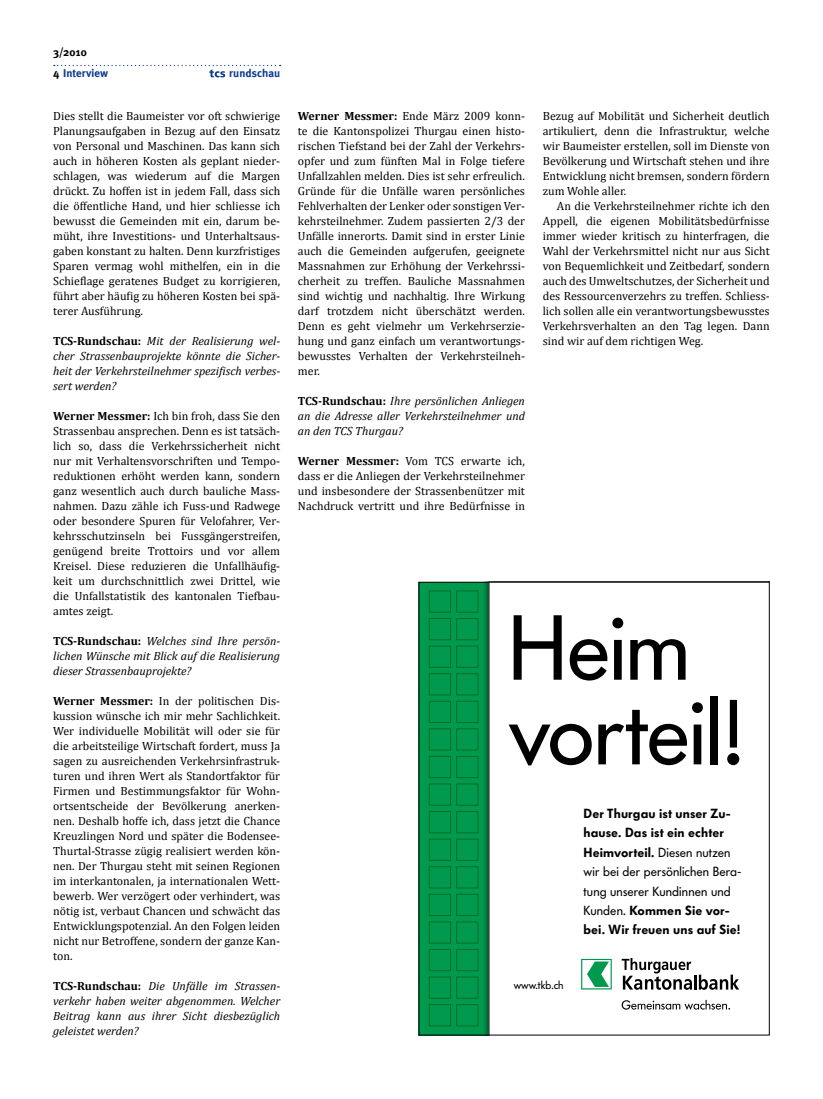
<style>
.page{position:relative;width:823px;height:1099px;background:#fff}
.page>*{position:absolute;margin:0;border:0;box-sizing:border-box;transform-origin:0 0}
.t1{font:91.25px "Futura BQ";letter-spacing:-.01em;color:#000}
.t2{font:600 13.12px/19.4px "Futura BQ";letter-spacing:.01em;color:#000}
.t3{font:11.88px/15px "Cambria";color:#000;text-align:justify}
.t4{font:italic 11.88px/15px "Cambria";color:#000;text-align:justify}
.t5{font:700 11.25px "Meta";letter-spacing:.01em;color:#0b3b8d}
.t6{font:11.25px "Futura BQ";color:#000}
.t7{font:700 11.25px "Meta";color:#000}
.s1{color:#000}
.s2{font-weight:700;font-style:normal}
.s3{font-weight:700}
.s4{font-weight:400}
</style>
<div class="page">
<div style="left:418px;top:581px;width:351px;height:454px;background:#00994d"></div>
<div style="left:428px;top:590px;width:22px;height:22px;border:1px solid #006f25"></div>
<div style="left:428px;top:618px;width:22px;height:22px;border:1px solid #006f25"></div>
<div style="left:428px;top:645px;width:22px;height:22px;border:1px solid #006f25"></div>
<div style="left:428px;top:673px;width:22px;height:22px;border:1px solid #006f25"></div>
<div style="left:428px;top:701px;width:22px;height:21px;border:1px solid #006f25"></div>
<div style="left:428px;top:728px;width:22px;height:22px;border:1px solid #006f25"></div>
<div style="left:428px;top:756px;width:22px;height:22px;border:1px solid #006f25"></div>
<div style="left:428px;top:783px;width:22px;height:22px;border:1px solid #006f25"></div>
<div style="left:428px;top:811px;width:22px;height:22px;border:1px solid #006f25"></div>
<div style="left:428px;top:838px;width:22px;height:22px;border:1px solid #006f25"></div>
<div style="left:428px;top:866px;width:22px;height:22px;border:1px solid #006f25"></div>
<div style="left:428px;top:894px;width:22px;height:21px;border:1px solid #006f25"></div>
<div style="left:428px;top:921px;width:22px;height:22px;border:1px solid #006f25"></div>
<div style="left:428px;top:949px;width:22px;height:22px;border:1px solid #006f25"></div>
<div style="left:428px;top:976px;width:22px;height:22px;border:1px solid #006f25"></div>
<div style="left:428px;top:1004px;width:22px;height:22px;border:1px solid #006f25"></div>
<div style="left:456px;top:590px;width:22px;height:22px;border:1px solid #006f25"></div>
<div style="left:456px;top:618px;width:22px;height:22px;border:1px solid #006f25"></div>
<div style="left:456px;top:645px;width:22px;height:22px;border:1px solid #006f25"></div>
<div style="left:456px;top:673px;width:22px;height:22px;border:1px solid #006f25"></div>
<div style="left:456px;top:701px;width:22px;height:21px;border:1px solid #006f25"></div>
<div style="left:456px;top:728px;width:22px;height:22px;border:1px solid #006f25"></div>
<div style="left:456px;top:756px;width:22px;height:22px;border:1px solid #006f25"></div>
<div style="left:456px;top:783px;width:22px;height:22px;border:1px solid #006f25"></div>
<div style="left:456px;top:811px;width:22px;height:22px;border:1px solid #006f25"></div>
<div style="left:456px;top:838px;width:22px;height:22px;border:1px solid #006f25"></div>
<div style="left:456px;top:866px;width:22px;height:22px;border:1px solid #006f25"></div>
<div style="left:456px;top:894px;width:22px;height:21px;border:1px solid #006f25"></div>
<div style="left:456px;top:921px;width:22px;height:22px;border:1px solid #006f25"></div>
<div style="left:456px;top:949px;width:22px;height:22px;border:1px solid #006f25"></div>
<div style="left:456px;top:976px;width:22px;height:22px;border:1px solid #006f25"></div>
<div style="left:456px;top:1004px;width:22px;height:22px;border:1px solid #006f25"></div>
<div style="left:482px;top:581px;width:287px;height:454px;background:#000;opacity:.75"></div>
<div style="left:488px;top:583px;width:279px;height:450px;background:#fff"></div>
<svg style="left:621px;top:958px;width:117px;height:31px;background:#bababa"></svg>
<svg style="left:580px;top:958px;width:31px;height:31px"></svg>
<svg style="left:621px;top:999px;width:108px;height:10px"></svg>
<svg style="left:54px;top:65px;width:226px;height:12px"></svg>
<p class="t7" style="left:53px;top:46px;width:35px">3/2010</p>
<p class="t5" style="left:53px;top:67px;width:56px"><span class="s1">4</span> Interview</p>
<p class="t5" style="left:229px;top:67px;width:53px">rundschau</p>
<p class="t3" style="left:53px;top:108px;width:228px">Dies stellt die Baumeister vor oft schwierige Planungsaufgaben in Bezug auf den Einsatz von Personal und Maschinen. Das kann sich auch in höheren Kosten als geplant nieder&shy;schlagen, was wiederum auf die Margen drückt. Zu hoffen ist in jedem Fall, dass sich die öffentliche Hand, und hier schliesse ich bewusst die Gemeinden mit ein, darum be&shy;müht, ihre Investitions- und Unterhaltsaus&shy;gaben konstant zu halten. Denn kurzfristiges Sparen vermag wohl mithelfen, ein in die Schieflage geratenes Budget zu korrigieren, führt aber häufig zu höheren Kosten bei spä&shy;terer Ausführung.</p>
<p class="t4" style="left:53px;top:333px;width:228px"><span class="s2">TCS-Rundschau:</span> Mit der Realisierung wel&shy;cher Strassenbauprojekte könnte die Sicher&shy;heit der Verkehrsteilnehmer spezifisch verbes&shy;sert werden?</p>
<p class="t3" style="left:53px;top:408px;width:228px"><span class="s3">Werner Messmer:</span> Ich bin froh, dass Sie den Strassenbau ansprechen. Denn es ist tatsäch&shy;lich so, dass die Verkehrssicherheit nicht nur mit Verhaltensvorschriften und Tempo&shy;reduktionen erhöht werden kann, sondern ganz wesentlich auch durch bauliche Mass&shy;nahmen. Dazu zähle ich Fuss-und Radwege oder besondere Spuren für Velofahrer, Ver&shy;kehrsschutzinseln bei Fussgängerstreifen, genügend breite Trottoirs und vor allem Kreisel. Diese reduzieren die Unfallhäufig&shy;keit um durchschnittlich zwei Drittel, wie die Unfallstatistik des kantonalen Tiefbau&shy;amtes zeigt.</p>
<p class="t4" style="left:53px;top:633px;width:228px"><span class="s2">TCS-Rundschau:</span> Welches sind Ihre persön&shy;lichen Wünsche mit Blick auf die Realisierung dieser Strassenbauprojekte?</p>
<p class="t3" style="left:53px;top:693px;width:228px"><span class="s3">Werner Messmer:</span> In der politischen Dis&shy;kussion wünsche ich mir mehr Sachlichkeit.<br>Wer individuelle Mobilität will oder sie für die arbeitsteilige Wirtschaft fordert, muss Ja sagen zu ausreichenden Verkehrsinfrastruk&shy;turen und ihren Wert als Standortfaktor für Firmen und Bestimmungsfaktor für Wohn&shy;ortsentscheide der Bevölkerung anerken&shy;nen. Deshalb hoffe ich, dass jetzt die Chance Kreuzlingen Nord und später die Bodensee-Thurtal-Strasse zügig realisiert werden kön&shy;nen. Der Thurgau steht mit seinen Regionen im interkantonalen, ja internationalen Wett&shy;bewerb. Wer verzögert oder verhindert, was nötig ist, verbaut Chancen und schwächt das Entwicklungspotenzial. An den Folgen leiden nicht nur Betroffene, sondern der ganze Kan&shy;ton.</p>
<p class="t4" style="left:53px;top:978px;width:228px"><span class="s2">TCS-Rundschau:</span> Die Unfälle im Strassen&shy;verkehr haben weiter abgenommen. Welcher Beitrag kann aus ihrer Sicht diesbezüglich geleistet werden?</p>
<p class="t3" style="left:298px;top:108px;width:228px"><span class="s3">Werner Messmer:</span> Ende März 2009 konn&shy;te die Kantonspolizei Thurgau einen histo&shy;rischen Tiefstand bei der Zahl der Verkehrs&shy;opfer und zum fünften Mal in Folge tiefere Unfallzahlen melden. Dies ist sehr erfreulich.<br>Gründe für die Unfälle waren persönliches Fehlverhalten der Lenker oder sonstigen Ver&shy;kehrsteilnehmer. Zudem passierten 2/3 der Unfälle innerorts. Damit sind in erster Linie auch die Gemeinden aufgerufen, geeignete Massnahmen zur Erhöhung der Verkehrssi&shy;cherheit zu treffen. Bauliche Massnahmen sind wichtig und nachhaltig. Ihre Wirkung darf trotzdem nicht überschätzt werden.<br>Denn es geht vielmehr um Verkehrserzie&shy;hung und ganz einfach um verantwortungs&shy;bewusstes Verhalten der Verkehrsteilneh&shy;mer.</p>
<p class="t4" style="left:298px;top:393px;width:228px"><span class="s2">TCS-Rundschau:</span> Ihre persönlichen Anliegen an die Adresse aller Verkehrsteilnehmer und an den TCS Thurgau?</p>
<p class="t3" style="left:298px;top:453px;width:228px"><span class="s3">Werner Messmer:</span> Vom TCS erwarte ich, dass er die Anliegen der Verkehrsteilnehmer und insbesondere der Strassenbenützer mit Nachdruck vertritt und ihre Bedürfnisse in</p>
<p class="t3" style="left:542px;top:108px;width:228px">Bezug auf Mobilität und Sicherheit deutlich artikuliert, denn die Infrastruktur, welche wir Baumeister erstellen, soll im Dienste von Bevölkerung und Wirtschaft stehen und ihre Entwicklung nicht bremsen, sondern fördern zum Wohle aller.</p>
<p class="t3" style="left:542px;top:198px;width:228px;text-indent:14px">An die Verkehrsteilnehmer richte ich den Appell, die eigenen Mobilitätsbedürfnisse immer wieder kritisch zu hinterfragen, die Wahl der Verkehrsmittel nicht nur aus Sicht von Bequemlichkeit und Zeitbedarf, sondern auch des Umweltschutzes, der Sicherheit und des Ressourcenverzehrs zu treffen. Schliess&shy;lich sollen alle ein verantwortungsbewusstes Verkehrsverhalten an den Tag legen. Dann sind wir auf dem richtigen Weg.</p>
<h1 class="t1" style="left:508px;top:594px;width:183px">Heim</h1>
<h1 class="t1" style="left:508px;top:679px;width:235px">vorteil!</h1>
<p class="t6" style="left:513px;top:978px;width:51px">www.tkb.ch</p>
<p class="t2" style="left:583px;top:804px;width:159px">Der Thurgau ist unser Zu&shy;hause. Das ist ein echter<br>Heimvorteil. <span class="s4">Diesen nutzen wir bei der persönlichen Bera&shy;tung unserer Kundinnen und<br>Kunden.</span> Kommen Sie vor&shy;bei. Wir freuen uns auf Sie!</p>
</div>
